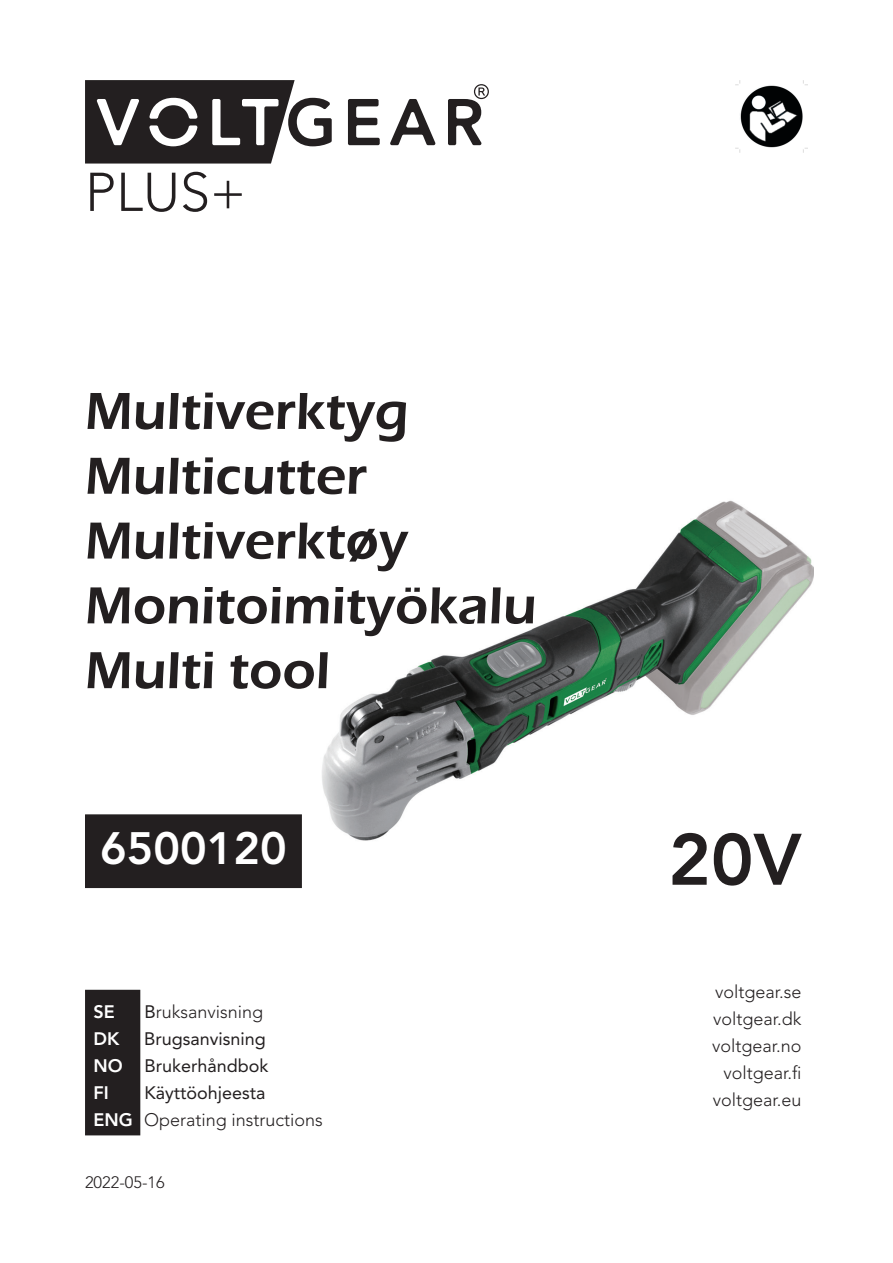
<style>
.page{position:relative;width:893px;height:1263px;background:#fff}
.page>*{position:absolute;margin:0;border:0;box-sizing:border-box;transform-origin:0 0}
.t1{font:800 72px "Avenir LT Std";color:#231f20}
.t2{font:600 54px "Eras ITC";color:#231f20}
.t3{font:300 54px "Avenir LT Std";color:#231f20}
.t4{font:800 45px "Avenir LT Std";color:#fff}
.t5{font:300 18px "Avenir LT Std";color:#231f20}
.t6{font:18px "Avenir LT Std";color:#231f20}
.t7{font:800 18px "Avenir LT Std";color:#fff}
.t8{font:300 16.5px "Avenir LT Std";color:#231f20}
.s1{font-weight:400}
.s2{font-weight:800;color:#fff}
</style>
<div class="page">
<img style="left:322px;top:500px;width:492px;height:341px">
<div style="left:86px;top:990px;width:54px;height:145px;background:#231f20"></div>
<div style="left:85px;top:990px;width:55px;height:145px;border:2px solid #231f20"></div>
<svg style="left:85px;top:80px;width:247px;height:84px"></svg>
<svg style="left:348px;top:99px;width:32px;height:46px"></svg>
<svg style="left:390px;top:99px;width:46px;height:46px"></svg>
<svg style="left:448px;top:84px;width:41px;height:61px"></svg>
<div style="left:86px;top:815px;width:215px;height:72px;background:#231f20"></div>
<div style="left:85px;top:814px;width:217px;height:74px;border:2px solid #231f20"></div>
<img style="left:736px;top:80px;width:72px;height:72px">
<p class="t3" style="left:85px;top:161px;width:162px">PLUS+</p>
<p class="t2" style="left:85px;top:380px;width:325px">Multiverktyg</p>
<p class="t2" style="left:85px;top:445px;width:283px">Multicutter</p>
<p class="t2" style="left:85px;top:510px;width:324px">Multiverktøy</p>
<p class="t2" style="left:85px;top:575px;width:453px">Monitoimityökalu</p>
<p class="t2" style="left:85px;top:640px;width:247px">Multi tool</p>
<p class="t4" style="left:100px;top:822px;width:188px">6500120</p>
<p class="t1" style="left:668px;top:817px;width:135px">20V</p>
<p class="t7" style="left:94px;top:1001px;width:23px">SE</p>
<p class="t5" style="left:144px;top:1001px;width:120px"><span class="s1">B</span>ruksanvisning</p>
<p class="t7" style="left:94px;top:1028px;width:27px">DK</p>
<p class="t6" style="left:144px;top:1028px;width:123px">Brugsanvisning</p>
<p class="t6" style="left:94px;top:1055px;width:176px"><span class="s2">NO</span> Brukerhåndbok</p>
<p class="t7" style="left:94px;top:1082px;width:17px">FI</p>
<p class="t6" style="left:144px;top:1082px;width:123px">Käyttöohjeesta</p>
<p class="t5" style="left:94px;top:1109px;width:231px"><span class="s2">ENG</span> Operating instructions</p>
<p class="t8" style="left:85px;top:1173px;width:81px">2022-05-16</p>
<p class="t5" style="left:715px;top:981px;width:88px">voltgear.se</p>
<p class="t5" style="left:713px;top:1008px;width:90px">voltgear.dk</p>
<p class="t5" style="left:712px;top:1035px;width:91px">voltgear.no</p>
<p class="t5" style="left:723px;top:1062px;width:80px">voltgear.fi</p>
<p class="t5" style="left:713px;top:1089px;width:90px">voltgear.eu</p>
</div>
